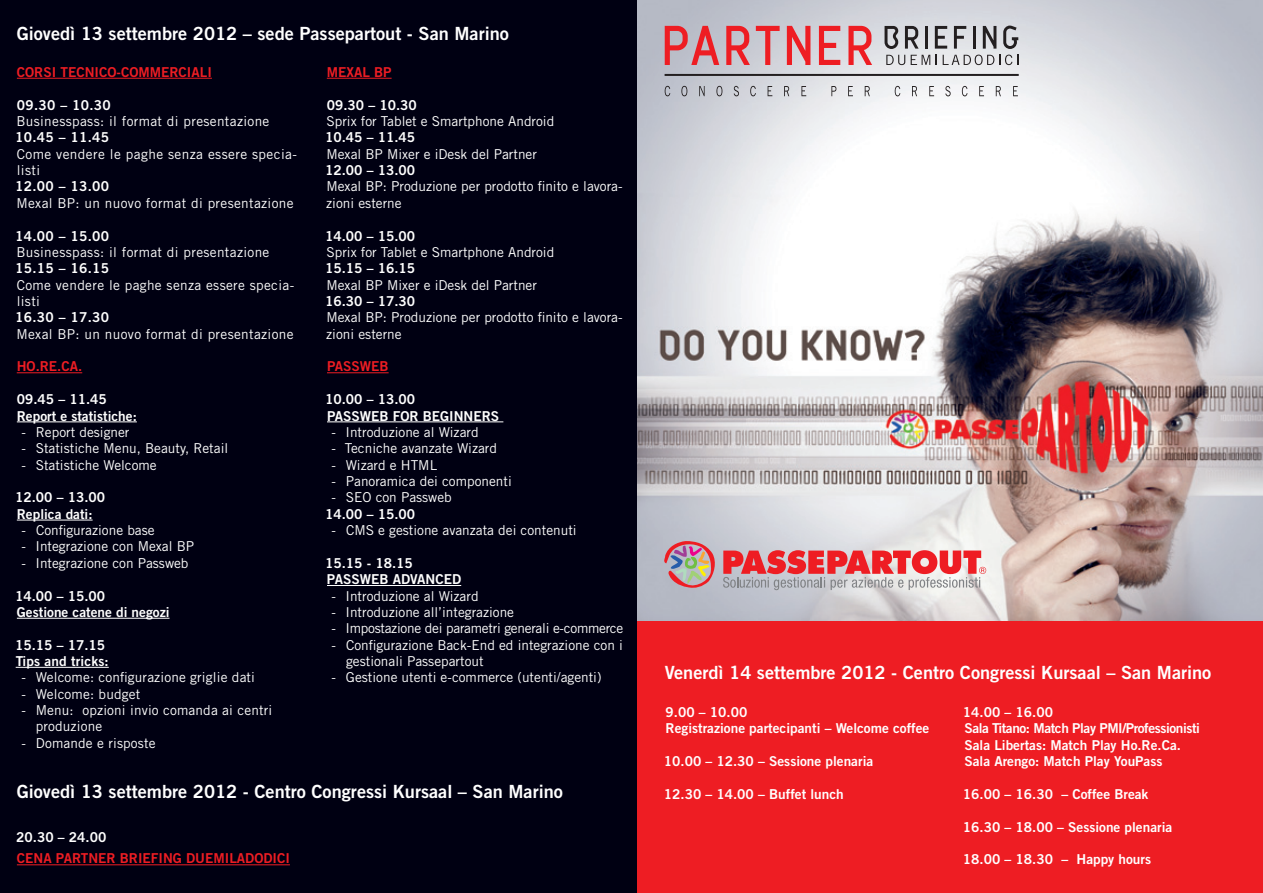
<style>
.page{position:relative;width:1263px;height:893px;background:#000012}
.page>*{position:absolute;margin:0;border:0;box-sizing:border-box;transform-origin:0 0}
.t1{font:18.15px "Trade Gothic LT Std Bd 2";color:#fff}
.t2{font:13.65px/16.4px "Trade Gothic LT Std";color:#fff}
.t3{font:13.65px/16.4px "Trade Gothic LT Std Bd 2";color:#fff}
.t4{font:13.65px/16.4px "Trade Gothic LT Std";letter-spacing:.025em;color:#fff}
.t5{font:13.65px "Trade Gothic LT Std Bd 2";color:#ee1d23}
.t6{font:13.65px "Trade Gothic LT Std";letter-spacing:-.02em;color:#fff}
.t7{font:13.65px/16.4px "Trade Gothic LT Std";letter-spacing:.03em;color:#fff}
</style>
<div class="page">
<div style="left:638px;top:612px;width:625px;height:281px;background:#ee1d23"></div>
<img style="left:638px;top:0;width:625px;height:621px">
<svg style="left:665px;top:86px;width:5px;height:10px"></svg>
<svg style="left:681px;top:86px;width:6px;height:10px"></svg>
<svg style="left:699px;top:86px;width:6px;height:10px"></svg>
<svg style="left:716px;top:86px;width:6px;height:10px"></svg>
<svg style="left:734px;top:86px;width:5px;height:10px"></svg>
<svg style="left:750px;top:86px;width:6px;height:10px"></svg>
<svg style="left:767px;top:86px;width:5px;height:10px"></svg>
<svg style="left:784px;top:86px;width:5px;height:10px"></svg>
<svg style="left:801px;top:86px;width:5px;height:10px"></svg>
<svg style="left:831px;top:86px;width:5px;height:10px"></svg>
<svg style="left:848px;top:86px;width:5px;height:10px"></svg>
<svg style="left:865px;top:86px;width:5px;height:10px"></svg>
<svg style="left:895px;top:86px;width:5px;height:10px"></svg>
<svg style="left:912px;top:86px;width:5px;height:10px"></svg>
<svg style="left:929px;top:86px;width:5px;height:10px"></svg>
<svg style="left:945px;top:86px;width:6px;height:10px"></svg>
<svg style="left:962px;top:86px;width:5px;height:10px"></svg>
<svg style="left:979px;top:86px;width:5px;height:10px"></svg>
<svg style="left:996px;top:86px;width:5px;height:10px"></svg>
<svg style="left:1013px;top:86px;width:5px;height:10px"></svg>
<svg style="left:886px;top:55px;width:19px;height:10px"></svg>
<svg style="left:911px;top:55px;width:19px;height:10px"></svg>
<svg style="left:943px;top:55px;width:75px;height:10px"></svg>
<svg style="left:665px;top:26px;width:54px;height:39px;background:#cf7d85"></svg>
<svg style="left:726px;top:26px;width:24px;height:39px"></svg>
<svg style="left:756px;top:26px;width:24px;height:39px"></svg>
<svg style="left:787px;top:26px;width:23px;height:39px"></svg>
<svg style="left:819px;top:26px;width:21px;height:39px"></svg>
<svg style="left:848px;top:26px;width:24px;height:39px"></svg>
<svg style="left:884px;top:26px;width:14px;height:23px"></svg>
<svg style="left:905px;top:26px;width:14px;height:23px"></svg>
<hr style="left:925px;top:26px;width:3px;height:23px;background:#231f20">
<svg style="left:935px;top:26px;width:12px;height:23px"></svg>
<svg style="left:954px;top:26px;width:12px;height:23px"></svg>
<hr style="left:973px;top:26px;width:3px;height:23px;background:#231f20">
<svg style="left:983px;top:26px;width:13px;height:23px"></svg>
<svg style="left:1003px;top:26px;width:15px;height:23px"></svg>
<hr style="left:665px;top:74px;width:354px;height:2px;background:#231f20">
<svg style="left:664px;top:541px;width:53px;height:48px;background:#be9798"></svg>
<svg style="left:723px;top:550px;width:263px;height:40px;background:#da888c"></svg>
<hr style="left:17px;top:78px;width:195px;height:1px;background:#ee1d23">
<hr style="left:17px;top:372px;width:65px;height:1px;background:#ee1d23">
<hr style="left:17px;top:421px;width:120px;height:1px;background:#fff">
<hr style="left:17px;top:520px;width:76px;height:1px;background:#fff">
<hr style="left:17px;top:618px;width:153px;height:1px;background:#fff">
<hr style="left:16px;top:667px;width:93px;height:1px;background:#fff">
<hr style="left:327px;top:78px;width:65px;height:1px;background:#ee1d23">
<hr style="left:327px;top:372px;width:62px;height:1px;background:#ee1d23">
<hr style="left:327px;top:421px;width:176px;height:1px;background:#fff">
<hr style="left:327px;top:585px;width:134px;height:1px;background:#fff">
<hr style="left:17px;top:864px;width:273px;height:1px;background:#ee1d23">
<h1 class="t1" style="left:17px;top:22px;width:494px">Giovedì 13 settembre 2012 – sede Passepartout - San Marino</h1>
<p class="t5" style="left:327px;top:64px;width:66px">MEXAL BP</p>
<p class="t3" style="left:327px;top:96px;width:92px">09.30 – 10.30</p>
<p class="t2" style="left:326px;top:113px;width:229px">Sprix for Tablet e Smartphone Android</p>
<p class="t3" style="left:325px;top:129px;width:92px">10.45 – 11.45</p>
<p class="t2" style="left:326px;top:145px;width:212px">Mexal BP Mixer e iDesk del Partner</p>
<p class="t3" style="left:325px;top:162px;width:92px">12.00 – 13.00</p>
<p class="t2" style="left:326px;top:178px;width:298px">Mexal BP: Produzione per prodotto finito e lavora&shy;zioni esterne</p>
<p class="t3" style="left:325px;top:227px;width:92px">14.00 – 15.00</p>
<p class="t2" style="left:326px;top:244px;width:229px">Sprix for Tablet e Smartphone Android</p>
<p class="t3" style="left:325px;top:260px;width:92px">15.15 – 16.15</p>
<p class="t2" style="left:326px;top:276px;width:212px">Mexal BP Mixer e iDesk del Partner</p>
<p class="t3" style="left:325px;top:293px;width:92px">16.30 – 17.30</p>
<p class="t2" style="left:326px;top:309px;width:298px">Mexal BP: Produzione per prodotto finito e lavora&shy;zioni esterne</p>
<p class="t5" style="left:327px;top:358px;width:63px">PASSWEB</p>
<p class="t3" style="left:325px;top:391px;width:176px">10.00 – 13.00<br>PASSWEB FOR BEGINNERS</p>
<p class="t2" style="left:332px;top:424px;width:148px">- Introduzione al Wizard</p>
<p class="t2" style="left:332px;top:440px;width:167px">- Tecniche avanzate Wizard</p>
<p class="t2" style="left:332px;top:456px;width:107px">- Wizard e HTML</p>
<p class="t2" style="left:332px;top:473px;width:182px">- Panoramica dei componenti</p>
<p class="t2" style="left:332px;top:489px;width:122px">- SEO con Passweb</p>
<p class="t3" style="left:325px;top:505px;width:92px">14.00 – 15.00</p>
<p class="t2" style="left:332px;top:522px;width:247px">- CMS e gestione avanzata dei contenuti</p>
<p class="t3" style="left:325px;top:554px;width:138px">15.15 - 18.15<br>PASSWEB ADVANCED</p>
<p class="t2" style="left:332px;top:587px;width:148px">- Introduzione al Wizard</p>
<p class="t2" style="left:332px;top:604px;width:184px">- Introduzione all’integrazione</p>
<p class="t6" style="left:332px;top:620px;width:293px">- Impostazione dei parametri generali e-commerce</p>
<p class="t2" style="left:346px;top:636px;width:278px;text-indent:-15px">- Configurazione Back-End ed integrazione con i gestionali Passepartout</p>
<p class="t2" style="left:332px;top:669px;width:272px">- Gestione utenti e-commerce (utenti/agenti)</p>
<h1 class="t1" style="left:665px;top:661px;width:548px">Venerdì 14 settembre 2012 - Centro Congressi Kursaal – San Marino</h1>
<p class="t5" style="left:17px;top:64px;width:197px">CORSI TECNICO-COMMERCIALI</p>
<p class="t3" style="left:17px;top:96px;width:96px">09.30 – 10.30</p>
<p class="t4" style="left:16px;top:113px;width:254px">Businesspass: il format di presentazione</p>
<p class="t3" style="left:15px;top:129px;width:96px">10.45 – 11.45</p>
<p class="t7" style="left:17px;top:145px;width:282px">Come vendere le paghe senza essere specia&shy;listi</p>
<p class="t3" style="left:15px;top:178px;width:96px">12.00 – 13.00</p>
<p class="t4" style="left:16px;top:195px;width:279px">Mexal BP: un nuovo format di presentazione</p>
<p class="t3" style="left:15px;top:227px;width:96px">14.00 – 15.00</p>
<p class="t4" style="left:16px;top:244px;width:254px">Businesspass: il format di presentazione</p>
<p class="t3" style="left:15px;top:260px;width:96px">15.15 – 16.15</p>
<p class="t4" style="left:17px;top:276px;width:279px">Come vendere le paghe senza essere specia&shy;listi</p>
<p class="t3" style="left:15px;top:309px;width:96px">16.30 – 17.30</p>
<p class="t4" style="left:16px;top:325px;width:279px">Mexal BP: un nuovo format di presentazione</p>
<p class="t5" style="left:17px;top:358px;width:67px">HO.RE.CA.</p>
<p class="t3" style="left:17px;top:391px;width:122px">09.45 – 11.45<br>Report e statistiche:</p>
<p class="t2" style="left:22px;top:424px;width:109px">- Report designer</p>
<p class="t2" style="left:22px;top:440px;width:208px">- Statistiche Menu, Beauty, Retail</p>
<p class="t2" style="left:22px;top:456px;width:137px">- Statistiche Welcome</p>
<p class="t3" style="left:15px;top:489px;width:92px">12.00 – 13.00<br>Replica dati:</p>
<p class="t2" style="left:22px;top:522px;width:135px">- Configurazione base</p>
<p class="t2" style="left:22px;top:538px;width:174px">- Integrazione con Mexal BP</p>
<p class="t2" style="left:22px;top:555px;width:168px">- Integrazione con Passweb</p>
<p class="t3" style="left:15px;top:587px;width:156px">14.00 – 15.00<br>Gestione catene di negozi</p>
<p class="t3" style="left:15px;top:636px;width:95px">15.15 – 17.15<br>Tips and tricks:</p>
<p class="t2" style="left:22px;top:669px;width:235px">- Welcome: configurazione griglie dati</p>
<p class="t2" style="left:22px;top:685px;width:120px">- Welcome: budget</p>
<p class="t2" style="left:36px;top:702px;width:238px;text-indent:-14px">- Menu: opzioni invio comanda ai centri produzione</p>
<p class="t2" style="left:22px;top:735px;width:135px">- Domande e risposte</p>
<p class="t3" style="left:665px;top:704px;width:265px">9.00 – 10.00<br>Registrazione partecipanti – Welcome coffee</p>
<p class="t3" style="left:664px;top:753px;width:211px">10.00 – 12.30 – Sessione plenaria</p>
<p class="t3" style="left:664px;top:785px;width:181px">12.30 – 14.00 – Buffet lunch</p>
<p class="t3" style="left:963px;top:704px;width:239px">14.00 – 16.00<br>Sala Titano: Match Play PMI/Professionisti<br>Sala Libertas: Match Play Ho.Re.Ca.<br>Sala Arengo: Match Play YouPass</p>
<p class="t3" style="left:963px;top:785px;width:187px">16.00 – 16.30 – Coffee Break</p>
<p class="t3" style="left:963px;top:818px;width:211px">16.30 – 18.00 – Sessione plenaria</p>
<p class="t3" style="left:963px;top:851px;width:190px">18.00 – 18.30 – Happy hours</p>
<h1 class="t1" style="left:17px;top:780px;width:548px">Giovedì 13 settembre 2012 - Centro Congressi Kursaal – San Marino</h1>
<p class="t3" style="left:16px;top:828px;width:92px">20.30 – 24.00</p>
<p class="t5" style="left:17px;top:850px;width:275px">CENA PARTNER BRIEFING DUEMILADODICI</p>
</div>
